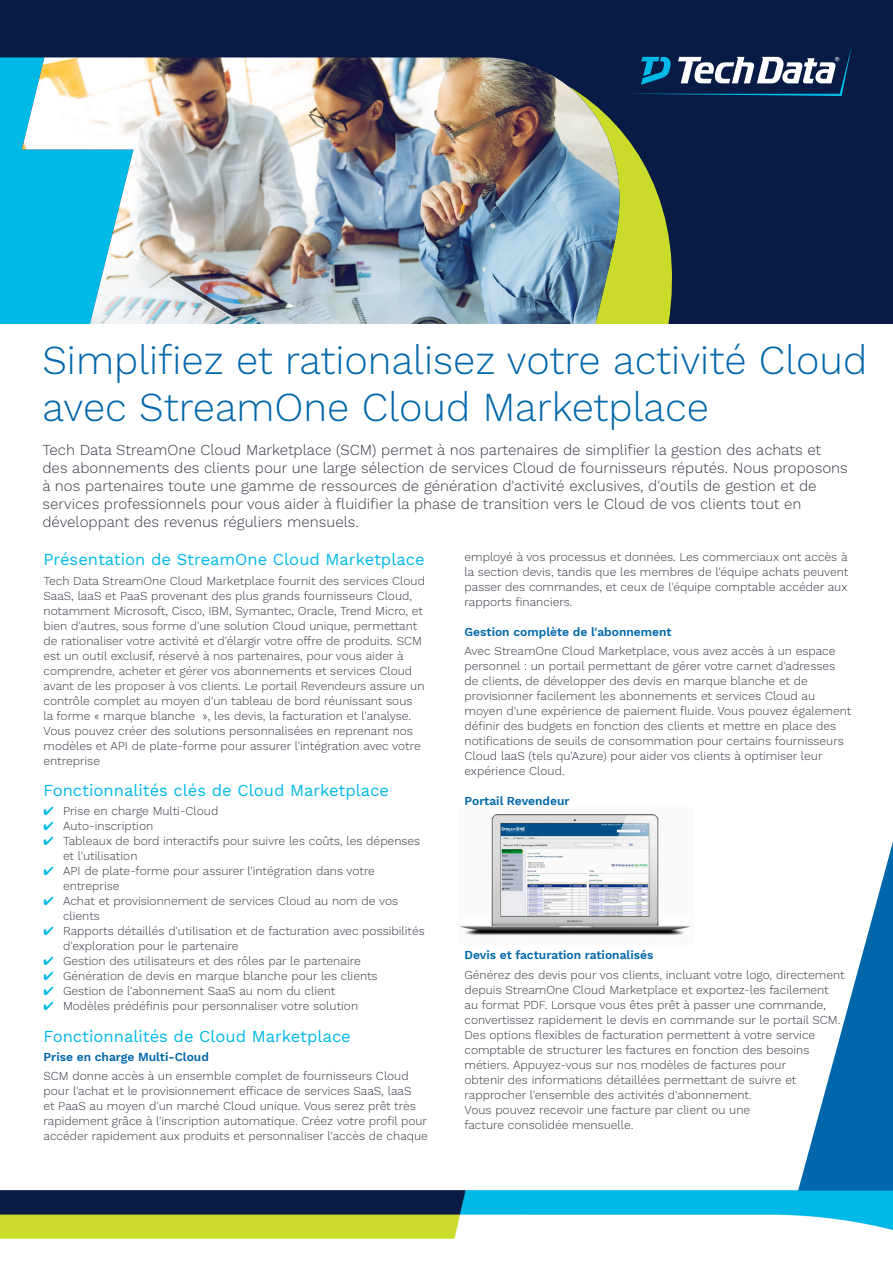
<style>
.page{position:relative;width:893px;height:1263px;background:#fff}
.page>*{position:absolute;margin:0;border:0;box-sizing:border-box;transform-origin:0 0}
.t1{font:300 40.5px/46.5px "Work Sans";color:#0067aa}
.t2{font:16.5px "Work Sans";color:#00b9e7}
.t3{font:300 15px/18px "Work Sans";color:#323640}
.t4{font:300 12px/15px "Work Sans";color:#323640}
.t5{font:600 12px "Work Sans";color:#0067aa}
.s1{color:#00b9e7}
</style>
<div class="page">
<img style="left:460px;top:814px;width:230px;height:122px">
<img style="left:0;top:1191px;width:893px;height:48px">
<div style="left:0;top:0;width:893px;height:325px;background:#071b44"></div>
<div style="left:0;top:57px;width:22px;height:267px;background:#00b9e7"></div>
<img style="left:22px;top:57px;width:545px;height:267px">
<svg style="left:567px;top:49px;width:284px;height:275px"></svg>
<div style="left:0;top:324px;width:893px;height:295px;background:#fff"></div>
<svg style="left:798px;top:842px;width:95px;height:349px"></svg>
<p class="t1" style="left:43px;top:339px;width:826px">Simplifiez et rationalisez votre activité Cloud avec StreamOne Cloud Marketplace</p>
<p class="t3" style="left:43px;top:442px;width:807px">Tech Data StreamOne Cloud Marketplace (SCM) permet à nos partenaires de simplifier la gestion des achats et des abonnements des clients pour une large sélection de services Cloud de fournisseurs réputés. Nous proposons à nos partenaires toute une gamme de ressources de génération d'activité exclusives, d'outils de gestion et de services professionnels pour vous aider à fluidifier la phase de transition vers le Cloud de vos clients tout en développant des revenus réguliers mensuels.</p>
<p class="t2" style="left:44px;top:550px;width:383px">Présentation de StreamOne Cloud Marketplace</p>
<p class="t4" style="left:44px;top:573px;width:383px">Tech Data StreamOne Cloud Marketplace fournit des services Cloud SaaS, laaS et PaaS provenant des plus grands fournisseurs Cloud, notamment Microsoft, Cisco, IBM, Symantec, Oracle, Trend Micro, et bien d'autres, sous forme d'une solution Cloud unique, permettant de rationaliser votre activité et d'élargir votre offre de produits. SCM est un outil exclusif, réservé à nos partenaires, pour vous aider à comprendre, acheter et gérer vos abonnements et services Cloud avant de les proposer à vos clients. Le portail Revendeurs assure un contrôle complet au moyen d'un tableau de bord réunissant sous la forme « marque blanche », les devis, la facturation et l'analyse.<br>Vous pouvez créer des solutions personnalisées en reprenant nos modèles et API de plate-forme pour assurer l'intégration avec votre entreprise</p>
<p class="t2" style="left:44px;top:781px;width:347px">Fonctionnalités clés de Cloud Marketplace</p>
<p class="t4" style="left:44px;top:804px;width:176px"><span class="s1">✔</span> Prise en charge Multi-Cloud</p>
<p class="t4" style="left:44px;top:819px;width:111px"><span class="s1">✔</span> Auto-inscription</p>
<p class="t4" style="left:63px;top:834px;width:359px;text-indent:-19px"><span class="s1">✔</span> Tableaux de bord interactifs pour suivre les coûts, les dépenses et l'utilisation</p>
<p class="t4" style="left:63px;top:864px;width:313px;text-indent:-19px"><span class="s1">✔</span> API de plate-forme pour assurer l'intégration dans votre entreprise</p>
<p class="t4" style="left:63px;top:894px;width:337px;text-indent:-19px"><span class="s1">✔</span> Achat et provisionnement de services Cloud au nom de vos clients</p>
<p class="t4" style="left:63px;top:924px;width:363px;text-indent:-19px"><span class="s1">✔</span> Rapports détaillés d'utilisation et de facturation avec possibilités d'exploration pour le partenaire</p>
<p class="t4" style="left:44px;top:954px;width:319px"><span class="s1">✔</span> Gestion des utilisateurs et des rôles par le partenaire</p>
<p class="t4" style="left:44px;top:969px;width:336px"><span class="s1">✔</span> Génération de devis en marque blanche pour les clients</p>
<p class="t4" style="left:44px;top:984px;width:293px"><span class="s1">✔</span> Gestion de l'abonnement SaaS au nom du client</p>
<p class="t4" style="left:44px;top:999px;width:316px"><span class="s1">✔</span> Modèles prédéfinis pour personnaliser votre solution</p>
<p class="t2" style="left:44px;top:1026px;width:309px">Fonctionnalités de Cloud Marketplace</p>
<p class="t5" style="left:44px;top:1050px;width:167px">Prise en charge Multi-Cloud</p>
<p class="t4" style="left:44px;top:1069px;width:386px">SCM donne accès à un ensemble complet de fournisseurs Cloud pour l'achat et le provisionnement efficace de services SaaS, laaS<br>et PaaS au moyen d'un marché Cloud unique. Vous serez prêt très rapidement grâce à l'inscription automatique. Créez votre profil pour accéder rapidement aux produits et personnaliser l'accès de chaque</p>
<p class="t4" style="left:464px;top:550px;width:385px;text-align:justify">employé à vos processus et données. Les commerciaux ont accès à la section devis, tandis que les membres de l'équipe achats peuvent passer des commandes, et ceux de l'équipe comptable accéder aux rapports financiers.</p>
<p class="t5" style="left:464px;top:625px;width:209px">Gestion complète de l'abonnement</p>
<p class="t4" style="left:464px;top:644px;width:388px">Avec StreamOne Cloud Marketplace, vous avez accès à un espace personnel : un portail permettant de gérer votre carnet d'adresses de clients, de développer des devis en marque blanche et de provisionner facilement les abonnements et services Cloud au moyen d'une expérience de paiement fluide. Vous pouvez également définir des budgets en fonction des clients et mettre en place des notifications de seuils de consommation pour certains fournisseurs Cloud laaS (tels qu'Azure) pour aider vos clients à optimiser leur expérience Cloud.</p>
<p class="t5" style="left:464px;top:794px;width:107px">Portail Revendeur</p>
<p class="t5" style="left:464px;top:948px;width:190px">Devis et facturation rationalisés</p>
<p class="t4" style="left:464px;top:967px;width:382px">Générez des devis pour vos clients, incluant votre logo, directement depuis StreamOne Cloud Marketplace et exportez-les facilement au format PDF. Lorsque vous êtes prêt à passer une commande, convertissez rapidement le devis en commande sur le portail SCM.<br>Des options flexibles de facturation permettent à votre service comptable de structurer les factures en fonction des besoins métiers. Appuyez-vous sur nos modèles de factures pour<br>obtenir des informations détaillées permettant de suivre et rapprocher l'ensemble des activités d'abonnement.<br>Vous pouvez recevoir une facture par client ou une<br>facture consolidée mensuelle.</p>
</div>
